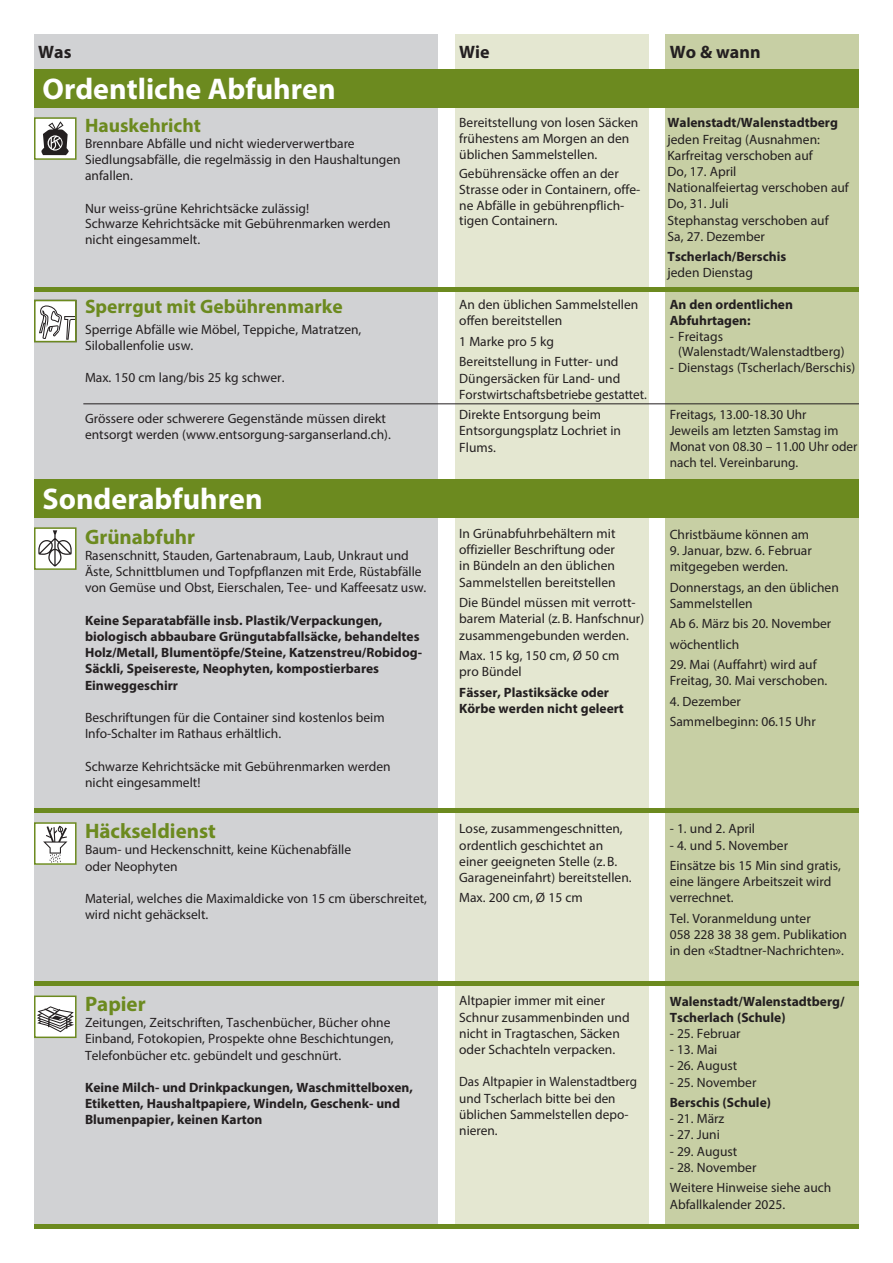
<style>
.page{position:relative;width:893px;height:1263px;background:#fff}
.page>*{position:absolute;margin:0;border:0;box-sizing:border-box;transform-origin:0 0}
.t1{font:700 30px "Myriad Pro";color:#fff}
.t2{font:700 21px "Myriad Pro";color:#6c8a1f}
.t3{font:700 19.5px "Myriad Pro";color:#6c8a1f}
.t4{font:700 18px "Myriad Pro";color:#231f20}
.t5{font:13.5px/16.2px "Myriad Pro";color:#231f20}
.t6{font:700 13.5px/16.2px "Myriad Pro";color:#231f20}
</style>
<div class="page">
<div style="left:34px;top:34px;width:404px;height:1191px;background:#d1d2d4"></div>
<div style="left:455px;top:34px;width:193px;height:1190px;background:#e4e7d1"></div>
<div style="left:665px;top:34px;width:194px;height:1191px;background:#c7cfa4"></div>
<div style="left:34px;top:69px;width:825px;height:39px;background:#6c8a1f"></div>
<div style="left:34px;top:479px;width:825px;height:39px;background:#6c8a1f"></div>
<hr style="left:34px;top:1225px;width:825px;height:4px;background:#6c8a1f">
<hr style="left:83px;top:404px;width:776px;height:1px;background:#231f20">
<div style="left:34px;top:808px;width:825px;height:5px;background:#6c8a1f"></div>
<hr style="left:34px;top:287px;width:825px;height:4px;background:#6c8a1f">
<hr style="left:34px;top:982px;width:825px;height:4px;background:#6c8a1f">
<div style="left:35px;top:528px;width:41px;height:41px;background:#fff"></div>
<div style="left:34px;top:527px;width:43px;height:43px;border:2px solid #6c8a1f"></div>
<svg style="left:38px;top:530px;width:34px;height:37px"></svg>
<div style="left:35px;top:823px;width:41px;height:41px;background:#fff"></div>
<div style="left:34px;top:822px;width:43px;height:43px;border:2px solid #6c8a1f"></div>
<svg style="left:43px;top:826px;width:24px;height:37px"></svg>
<div style="left:35px;top:996px;width:41px;height:41px;background:#fff"></div>
<div style="left:34px;top:995px;width:43px;height:43px;border:2px solid #6c8a1f"></div>
<svg style="left:37px;top:1006px;width:37px;height:26px"></svg>
<svg style="left:37px;top:303px;width:37px;height:36px"></svg>
<div style="left:34px;top:300px;width:43px;height:42px;border:2px solid #6c8a1f"></div>
<div style="left:35px;top:118px;width:41px;height:41px;background:#fff"></div>
<div style="left:34px;top:117px;width:43px;height:43px;border:2px solid #6c8a1f"></div>
<svg style="left:41px;top:121px;width:28px;height:34px"></svg>
<h3 class="t4" style="left:38px;top:40px;width:35px">Was</h3>
<h1 class="t1" style="left:43px;top:69px;width:295px">Ordentliche Abfuhren</h1>
<h3 class="t3" style="left:85px;top:113px;width:117px">Hauskehricht</h3>
<p class="t5" style="left:85px;top:135px;width:317px">Brennbare Abfälle und nicht wiederverwertbare<br>Siedlungsabfälle, die regelmässig in den Haushaltungen anfallen.</p>
<p class="t5" style="left:85px;top:200px;width:307px;line-height:15.6px">Nur weiss-grüne Kehrichtsäcke zulässig!<br>Schwarze Kehrichtsäcke mit Gebührenmarken werden nicht eingesammelt.</p>
<h3 class="t3" style="left:85px;top:294px;width:259px">Sperrgut mit Gebührenmarke</h3>
<p class="t5" style="left:85px;top:321px;width:278px">Sperrige Abfälle wie Möbel, Teppiche, Matratzen,<br>Siloballenfolie usw.</p>
<p class="t5" style="left:85px;top:369px;width:201px">Max. 150 cm lang/bis 25 kg schwer.</p>
<p class="t5" style="left:85px;top:410px;width:307px">Grössere oder schwerere Gegenstände müssen direkt entsorgt werden (www.entsorgung-sarganserland.ch).</p>
<h1 class="t1" style="left:43px;top:479px;width:222px">Sonderabfuhren</h1>
<h2 class="t2" style="left:85px;top:523px;width:112px">Grünabfuhr</h2>
<p class="t5" style="left:85px;top:547px;width:343px">Rasenschnitt, Stauden, Gartenabraum, Laub, Unkraut und<br>Äste, Schnittblumen und Topfpflanzen mit Erde, Rüstabfälle von Gemüse und Obst, Eierschalen, Tee- und Kaffeesatz usw.</p>
<p class="t6" style="left:85px;top:612px;width:338px">Keine Separatabfälle insb. Plastik/Verpackungen, biologisch abbaubare Grüngutabfallsäcke, behandeltes Holz/Metall, Blumentöpfe/Steine, Katzenstreu/Robidog-Säckli, Speisereste, Neophyten, kompostierbares Einweggeschirr</p>
<p class="t5" style="left:85px;top:709px;width:301px">Beschriftungen für die Container sind kostenlos beim<br>Info-Schalter im Rathaus erhältlich.</p>
<p class="t5" style="left:85px;top:758px;width:307px">Schwarze Kehrichtsäcke mit Gebührenmarken werden nicht eingesammelt!</p>
<h2 class="t2" style="left:85px;top:817px;width:132px">Häckseldienst</h2>
<p class="t5" style="left:85px;top:841px;width:268px">Baum- und Heckenschnitt, keine Küchenabfälle oder Neophyten</p>
<p class="t5" style="left:85px;top:890px;width:343px">Material, welches die Maximaldicke von 15 cm überschreitet, wird nicht gehäckselt.</p>
<h2 class="t2" style="left:85px;top:990px;width:62px">Papier</h2>
<p class="t5" style="left:85px;top:1014px;width:310px">Zeitungen, Zeitschriften, Taschenbücher, Bücher ohne<br>Einband, Fotokopien, Prospekte ohne Beschichtungen,<br>Telefonbücher etc. gebündelt und geschnürt.</p>
<p class="t6" style="left:85px;top:1079px;width:329px">Keine Milch- und Drinkpackungen, Waschmittelboxen,<br>Etiketten, Haushaltpapiere, Windeln, Geschenk- und<br>Blumenpapier, keinen Karton</p>
<h3 class="t4" style="left:459px;top:40px;width:32px">Wie</h3>
<h3 class="t4" style="left:670px;top:40px;width:92px">Wo &amp; wann</h3>
<p class="t5" style="left:459px;top:115px;width:181px;line-height:15.6px">Bereitstellung von losen Säcken frühestens am Morgen an den üblichen Sammelstellen.</p>
<p class="t5" style="left:459px;top:166px;width:182px;line-height:15.6px">Gebührensäcke offen an der<br>Strasse oder in Containern, offe&shy;ne Abfälle in gebührenpflich&shy;tigen Containern.</p>
<p class="t5" style="left:459px;top:296px;width:181px">An den üblichen Sammelstellen offen bereitstellen</p>
<p class="t5" style="left:459px;top:331px;width:161px;line-height:20.4px">1 Marke pro 5 kg<br>Bereitstellung in Futter- und</p>
<p class="t5" style="left:459px;top:370px;width:189px">Düngersäcken für Land- und<br>Forstwirtschaftsbetriebe gestattet.</p>
<p class="t5" style="left:459px;top:406px;width:163px">Direkte Entsorgung beim<br>Entsorgungsplatz Lochriet in<br>Flums.</p>
<p class="t6" style="left:668px;top:114px;width:172px">Walenstadt/Walenstadtberg</p>
<p class="t5" style="left:668px;top:131px;width:183px">jeden Freitag (Ausnahmen:<br>Karfreitag verschoben auf<br>Do, 17. April<br>Nationalfeiertag verschoben auf<br>Do, 31. Juli<br>Stephanstag verschoben auf<br>Sa, 27. Dezember</p>
<p class="t6" style="left:668px;top:248px;width:120px">Tscherlach/Berschis</p>
<p class="t5" style="left:668px;top:265px;width:87px">jeden Dienstag</p>
<p class="t6" style="left:670px;top:296px;width:125px;line-height:15.8px">An den ordentlichen<br>Abfuhrtagen:</p>
<p class="t5" style="left:678px;top:328px;width:168px;line-height:15.8px;text-indent:-9px">- Freitags (Walenstadt/Walenstadtberg)</p>
<p class="t5" style="left:670px;top:359px;width:187px">- Dienstags (Tscherlach/Berschis)</p>
<p class="t5" style="left:670px;top:407px;width:189px;line-height:15.8px">Freitags, 13.00-18.30 Uhr<br>Jeweils am letzten Samstag im<br>Monat von 08.30 – 11.00 Uhr oder nach tel. Vereinbarung.</p>
<p class="t5" style="left:459px;top:525px;width:158px;text-align:justify">In Grünabfuhrbehältern mit offizieller Beschriftung oder in Bündeln an den üblichen Sammelstellen bereitstellen</p>
<p class="t5" style="left:459px;top:594px;width:186px">Die Bündel müssen mit verrott&shy;barem Material (z.B. Hanfschnur) zusammengebunden werden.</p>
<p class="t5" style="left:459px;top:647px;width:162px">Max. 15 kg, 150 cm, Ø 50 cm pro Bündel</p>
<p class="t6" style="left:459px;top:683px;width:166px">Fässer, Plastiksäcke oder<br>Körbe werden nicht geleert</p>
<p class="t5" style="left:670px;top:526px;width:141px">Christbäume können am</p>
<p class="t5" style="left:670px;top:542px;width:144px">9. Januar, bzw. 6. Februar mitgegeben werden.</p>
<p class="t5" style="left:670px;top:579px;width:171px">Donnerstags, an den üblichen<br>Sammelstellen</p>
<p class="t5" style="left:670px;top:613px;width:163px;line-height:20.4px">Ab 6. März bis 20. November wöchentlich</p>
<p class="t5" style="left:670px;top:656px;width:159px">29. Mai (Auffahrt) wird auf<br>Freitag, 30. Mai verschoben.</p>
<p class="t5" style="left:670px;top:691px;width:147px;line-height:20.4px">4. Dezember<br>Sammelbeginn: 06.15 Uhr</p>
<p class="t5" style="left:459px;top:820px;width:174px">Lose, zusammengeschnitten, ordentlich geschichtet an einer geeigneten Stelle (z.B.<br>Garageneinfahrt) bereitstellen.</p>
<p class="t5" style="left:459px;top:889px;width:125px">Max. 200 cm, Ø 15 cm</p>
<p class="t5" style="left:459px;top:992px;width:172px">Altpapier immer mit einer<br>Schnur zusammenbinden und nicht in Tragtaschen, Säcken oder Schachteln verpacken.</p>
<p class="t5" style="left:459px;top:1073px;width:179px">Das Altpapier in Walenstadtberg und Tscherlach bitte bei den üblichen Sammelstellen depo&shy;nieren.</p>
<p class="t5" style="left:670px;top:820px;width:87px">- 1. und 2. April</p>
<p class="t5" style="left:670px;top:834px;width:173px;line-height:20.4px">- 4. und 5. November<br>Einsätze bis 15 Min sind gratis,</p>
<p class="t5" style="left:670px;top:873px;width:163px">eine längere Arbeitszeit wird verrechnet.</p>
<p class="t5" style="left:670px;top:910px;width:179px">Tel. Voranmeldung unter<br>058 228 38 38 gem. Publikation in den «Stadtner-Nachrichten».</p>
<p class="t6" style="left:670px;top:992px;width:176px">Walenstadt/Walenstadtberg/<br>Tscherlach (Schule)</p>
<p class="t5" style="left:670px;top:1025px;width:72px">- 25. Februar</p>
<p class="t5" style="left:670px;top:1041px;width:49px">- 13. Mai</p>
<p class="t5" style="left:670px;top:1057px;width:69px">- 26. August</p>
<p class="t5" style="left:670px;top:1074px;width:88px">- 25. November</p>
<p class="t6" style="left:670px;top:1094px;width:103px">Berschis (Schule)</p>
<p class="t5" style="left:670px;top:1110px;width:56px">- 21. März</p>
<p class="t5" style="left:670px;top:1126px;width:52px">- 27. Juni</p>
<p class="t5" style="left:670px;top:1143px;width:69px">- 29. August</p>
<p class="t5" style="left:670px;top:1157px;width:163px;line-height:20.4px">- 28. November<br>Weitere Hinweise siehe auch</p>
<p class="t5" style="left:670px;top:1196px;width:117px">Abfallkalender 2025.</p>
</div>
